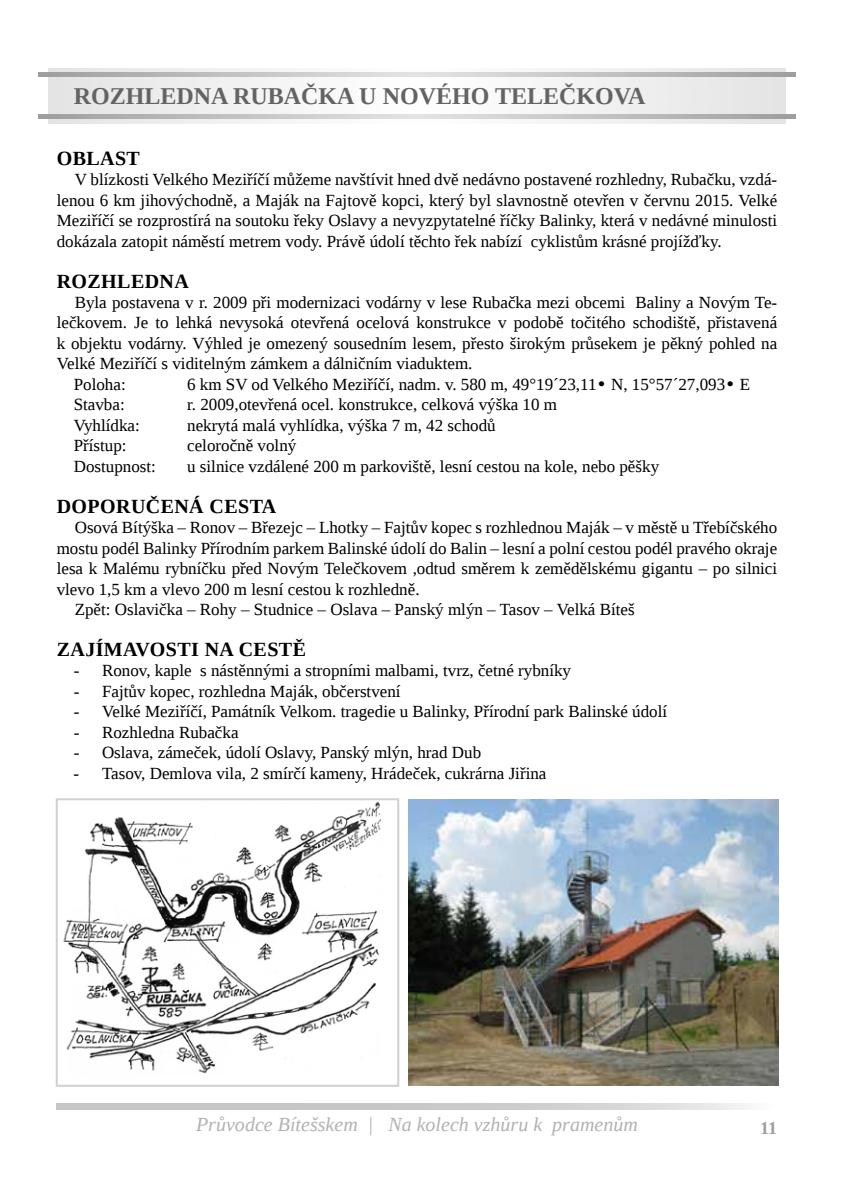
<style>
.page{position:relative;width:851px;height:1197px;background:#fff}
.page>*{position:absolute;margin:0;border:0;box-sizing:border-box;transform-origin:0 0}
.t1{font:700 24px "Liberation Serif";color:#646363}
.t2{font:700 20px "Liberation Serif";letter-spacing:.02em;color:#000}
.t3{font:italic 20px "Liberation Serif";color:#b3b2b2}
.t4{font:700 18px "Liberation Serif";color:#9d9d9c}
.t5{font:17px/20.4px "Liberation Serif";color:#000;text-align:justify}
.s1{font-family:"Century Gothic"}
</style>
<div class="page">
<svg style="left:57px;top:1103px;width:690px;height:6px;background:#cececd"></svg>
<div style="left:48px;top:68px;width:737px;height:56px;background:linear-gradient(to right,#f1f1f1,#f1f1f1)"></div>
<svg style="left:38px;top:72px;width:757px;height:5px;background:#c1c1c0"></svg>
<svg style="left:38px;top:114px;width:757px;height:5px;background:#c1c1c0"></svg>
<img style="left:63px;top:801px;width:319px;height:273px">
<div style="left:56px;top:798px;width:343px;height:288px;border:2px solid #d0d0d0"></div>
<img style="left:408px;top:799px;width:370px;height:286px">
<h1 class="t1" style="left:74px;top:79px;width:573px">ROZHLEDNA RUBAČKA U NOVÉHO TELEČKOVA</h1>
<p class="t2" style="left:57px;top:144px;width:85px">OBLAST</p>
<p class="t5" style="left:57px;top:169px;width:722px;text-indent:18px">V blízkosti Velkého Meziříčí můžeme navštívit hned dvě nedávno postavené rozhledny, Rubačku, vzdá&shy;lenou 6 km jihovýchodně, a Maják na Fajtově kopci, který byl slavnostně otevřen v červnu 2015. Velké Meziříčí se rozprostírá na soutoku řeky Oslavy a nevyzpytatelné říčky Balinky, která v nedávné minulosti dokázala zatopit náměstí metrem vody. Právě údolí těchto řek nabízí cyklistům krásné projížďky.</p>
<p class="t2" style="left:57px;top:267px;width:134px">ROZHLEDNA</p>
<p class="t5" style="left:75px;top:292px;width:704px">Byla postavena v r. 2009 při modernizaci vodárny v lese Rubačka mezi obcemi Baliny a Novým Te-</p>
<p class="t5" style="left:57px;top:312px;width:722px">lečkovem. Je to lehká nevysoká otevřená ocelová konstrukce v podobě točitého schodiště, přistavená</p>
<p class="t5" style="left:57px;top:333px;width:722px">k objektu vodárny. Výhled je omezený sousedním lesem, přesto širokým průsekem je pěkný pohled na</p>
<p class="t5" style="left:57px;top:353px;width:417px">Velké Meziříčí s viditelným zámkem a dálničním viaduktem.</p>
<p class="t5" style="left:74px;top:374px;width:53px">Poloha:</p>
<p class="t5" style="left:187px;top:374px;width:564px">6 km SV od Velkého Meziříčí, nadm. v. 580 m, 49°19´23,11<span class="s1">•</span> N, 15°57´27,093<span class="s1">•</span> E</p>
<p class="t5" style="left:74px;top:394px;width:53px">Stavba:</p>
<p class="t5" style="left:187px;top:394px;width:371px">r. 2009,otevřená ocel. konstrukce, celková výška 10 m</p>
<p class="t5" style="left:74px;top:415px;width:68px">Vyhlídka:</p>
<p class="t5" style="left:187px;top:415px;width:310px">nekrytá malá vyhlídka, výška 7 m, 42 schodů</p>
<p class="t5" style="left:74px;top:435px;width:54px">Přístup:</p>
<p class="t5" style="left:187px;top:435px;width:111px">celoročně volný</p>
<p class="t5" style="left:74px;top:455px;width:84px">Dostupnost:</p>
<p class="t5" style="left:187px;top:455px;width:473px">u silnice vzdálené 200 m parkoviště, lesní cestou na kole, nebo pěšky</p>
<p class="t2" style="left:57px;top:492px;width:221px">DOPORUČENÁ CESTA</p>
<p class="t5" style="left:75px;top:517px;width:704px">Osová Bítýška – Ronov – Březejc – Lhotky – Fajtův kopec s rozhlednou Maják – v městě u Třebíčského</p>
<p class="t5" style="left:57px;top:537px;width:722px">mostu podél Balinky Přírodním parkem Balinské údolí do Balin – lesní a polní cestou podél pravého okraje</p>
<p class="t5" style="left:57px;top:558px;width:722px">lesa k Malému rybníčku před Novým Telečkovem ,odtud směrem k zemědělskému gigantu – po silnici</p>
<p class="t5" style="left:57px;top:578px;width:364px">vlevo 1,5 km a vlevo 200 m lesní cestou k rozhledně.</p>
<p class="t5" style="left:75px;top:599px;width:561px">Zpět: Oslavička – Rohy – Studnice – Oslava – Panský mlýn – Tasov – Velká Bíteš</p>
<p class="t2" style="left:57px;top:635px;width:251px">ZAJÍMAVOSTI NA CESTĚ</p>
<p class="t5" style="left:74px;top:660px;width:499px">- Ronov, kaple s nástěnnými a stropními malbami, tvrz, četné rybníky</p>
<p class="t5" style="left:74px;top:680px;width:328px">- Fajtův kopec, rozhledna Maják, občerstvení</p>
<p class="t5" style="left:74px;top:701px;width:595px">- Velké Meziříčí, Památník Velkom. tragedie u Balinky, Přírodní park Balinské údolí</p>
<p class="t5" style="left:74px;top:721px;width:166px">- Rozhledna Rubačka</p>
<p class="t5" style="left:74px;top:742px;width:409px">- Oslava, zámeček, údolí Oslavy, Panský mlýn, hrad Dub</p>
<p class="t5" style="left:74px;top:762px;width:474px">- Tasov, Demlova vila, 2 smírčí kameny, Hrádeček, cukrárna Jiřina</p>
<p class="t3" style="left:196px;top:1111px;width:443px">Průvodce Bítešskem | Na kolech vzhůru k pramenům</p>
<p class="t4" style="left:760px;top:1115px;width:19px">11</p>
</div>
